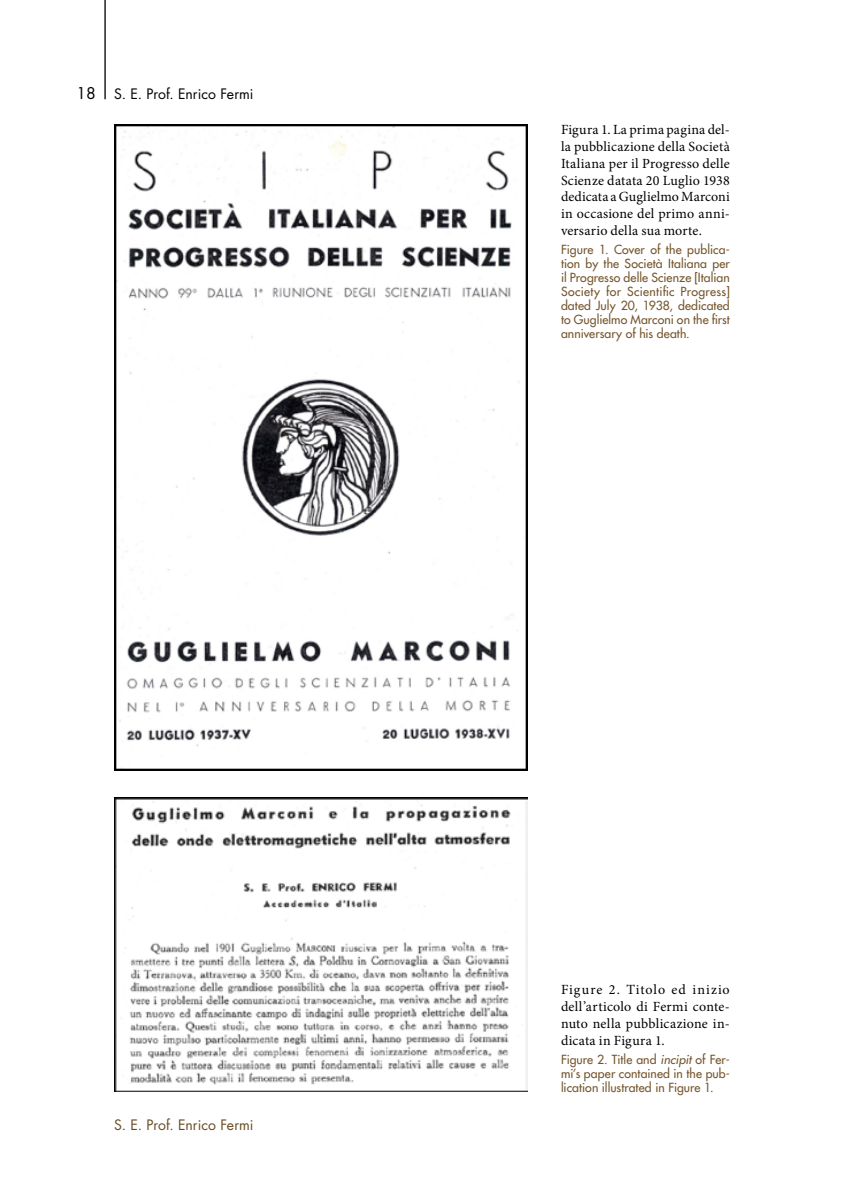
<style>
.page{position:relative;width:844px;height:1191px;background:#fff}
.page>*{position:absolute;margin:0;border:0;box-sizing:border-box;transform-origin:0 0}
.t1{font:15.75px "Futura Std";color:#000}
.t2{font:14px/16.8px "Minion Pro";letter-spacing:.015em;color:#000;text-align:justify}
.t3{font:14px "Futura Std";letter-spacing:.005em;color:#000}
.t4{font:14px "Futura Std";letter-spacing:.005em;color:#684a21}
.t5{font:500 12.25px/14px "Futura Std";letter-spacing:.01em;color:#75562d;text-align:justify}
.s1{font-style:italic}
</style>
<div class="page">
<hr style="left:104px;top:0;width:2px;height:99px;background:#000">
<img style="left:114px;top:124px;width:413px;height:647px">
<img style="left:114px;top:797px;width:413px;height:294px">
<p class="t1" style="left:76px;top:83px;width:21px">18</p>
<p class="t3" style="left:114px;top:85px;width:141px">S. E. Prof. Enrico Fermi</p>
<p class="t4" style="left:114px;top:1116px;width:141px">S. E. Prof. Enrico Fermi</p>
<p class="t2" style="left:561px;top:121px;width:170px">Figura 1. La prima pagina del&shy;la pubblicazione della Società Italiana per il Progresso delle Scienze datata 20 Luglio 1938 dedicata a Guglielmo Marconi in occasione del primo anni&shy;versario della sua morte.</p>
<p class="t5" style="left:561px;top:242px;width:170px">Figure 1. Cover of the publica&shy;tion by the Società Italiana per il Progresso delle Scienze [Italian Society for Scientific Progress] dated July 20, 1938, dedicated to Guglielmo Marconi on the first anniversary of his death.</p>
<p class="t2" style="left:561px;top:981px;width:170px">Figure 2. Titolo ed inizio dell’articolo di Fermi conte&shy;nuto nella pubblicazione in&shy;dicata in Figura 1.</p>
<p class="t5" style="left:561px;top:1052px;width:170px">Figure 2. Title and <span class="s1">incipit</span> of Fer&shy;mi’s paper contained in the pub&shy;lication illustrated in Figure 1.</p>
</div>
